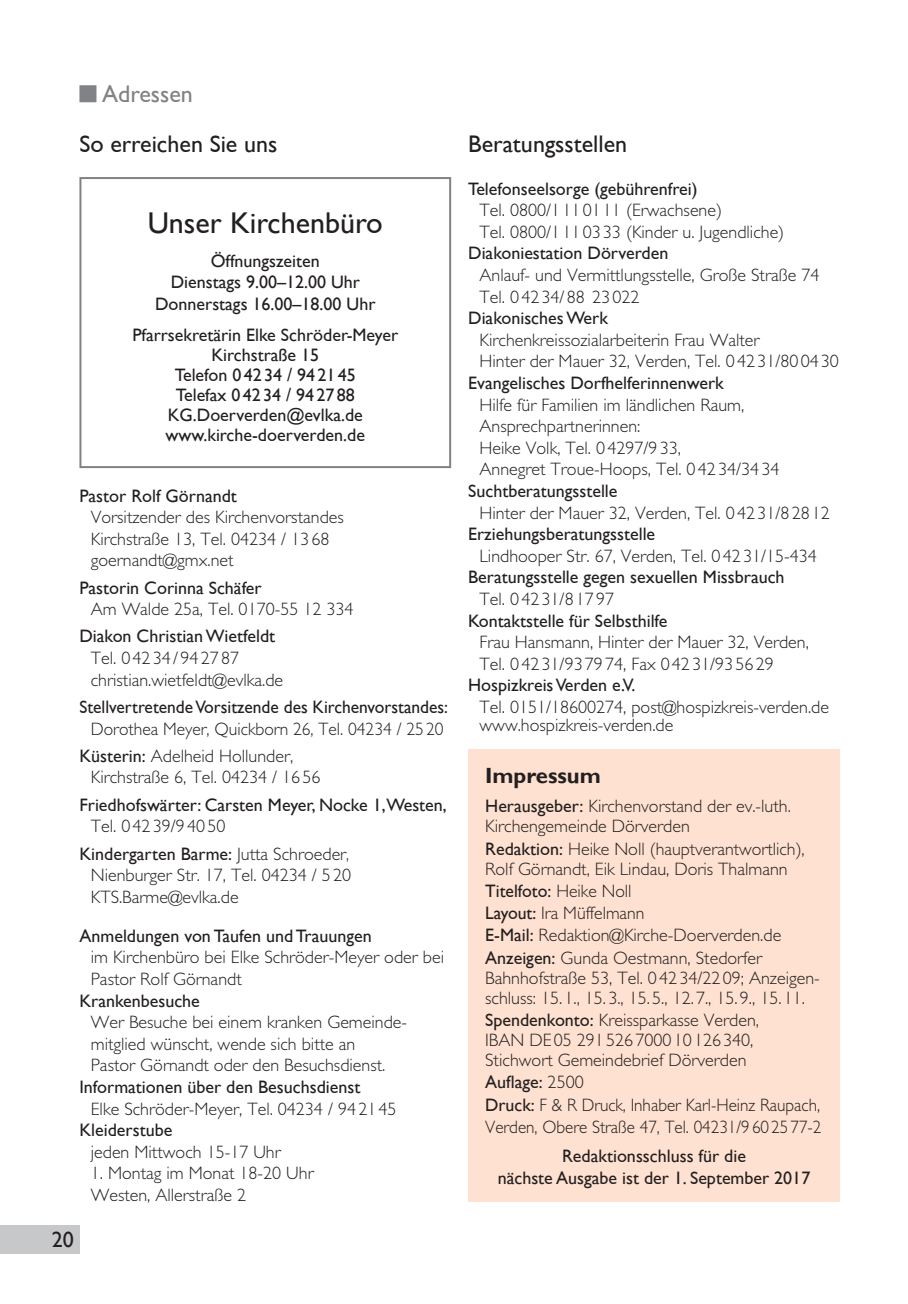
<style>
.page{position:relative;width:908px;height:1304px;background:#fff}
.page>*{position:absolute;margin:0;border:0;box-sizing:border-box;transform-origin:0 0}
.t1{font:30px "Gill Sans";color:#231f20}
.t2{font:24px "Gill Sans";color:#231f20}
.t3{font:24px "Gill Sans";color:#808285}
.t4{font:700 22px "Gill Sans";color:#231f20}
.t5{font:22px "Gill Sans";color:#231f20}
.t6{font:300 18px/21.6px "Gill Sans";color:#231f20}
.t7{font:18px/20px "Gill Sans";color:#231f20;text-align:center}
.s1{font-weight:400}
</style>
<div class="page">
<div style="left:0;top:1225px;width:79px;height:29px;background:#c7c8ca"></div>
<div style="left:79px;top:177px;width:372px;height:291px;border:2px solid #808285"></div>
<div style="left:468px;top:749px;width:371px;height:453px;background:#fee1d0"></div>
<div style="left:79px;top:85px;width:17px;height:17px;background:#808285;border:2px solid #808285"></div>
<h2 class="t3" style="left:102px;top:80px;width:92px">Adressen</h2>
<h2 class="t2" style="left:79px;top:130px;width:199px">So erreichen Sie uns</h2>
<h1 class="t1" style="left:148px;top:205px;width:236px">Unser Kirchenbüro</h1>
<p class="t7" style="left:155px;top:249px;width:222px;line-height:21.6px">öffnungszeiten<br>dienstags 9.00–12.00 Uhr donnerstags 16.00–18.00 Uhr</p>
<p class="t7" style="left:132px;top:325px;width:267px">Pfarrsekretärin elke Schröder-meyer<br>Kirchstraße 15<br>telefon 042 34 / 942145<br>telefax 0 4234 / 94 2788<br>KG.doerverden@evlka.de www.kirche-doerverden.de</p>
<p class="t7" style="left:79px;top:485px;width:159px">Pastor rolf Görnandt</p>
<p class="t6" style="left:91px;top:506px;width:254px">Vorsitzender des Kirchenvorstandes<br>Kirchstraße 13, Tel. 04234 / 1368 goernandt@gmx.net</p>
<p class="t7" style="left:79px;top:577px;width:184px">Pastorin Corinna Schäfer</p>
<p class="t6" style="left:91px;top:599px;width:264px">Am Walde 25a, Tel. 0170-55 12 334</p>
<p class="t7" style="left:79px;top:626px;width:197px">diakon Christian Wietfeldt</p>
<p class="t6" style="left:91px;top:647px;width:194px">Tel. 042 34/ 94 27 87 christian.wietfeldt@evlka.de</p>
<p class="t7" style="left:79px;top:697px;width:370px">Stellvertretende vorsitzende des Kirchenvorstandes:</p>
<p class="t6" style="left:79px;top:715px;width:365px;line-height:27.2px;text-indent:11px">Dorothea Meyer, Quickborn 26, Tel. 04234 / 2520<br><span class="s1">Küsterin:</span> Adelheid Hollunder,</p>
<p class="t6" style="left:91px;top:767px;width:231px">Kirchstraße 6, Tel. 04234 / 1656</p>
<p class="t7" style="left:79px;top:794px;width:369px">friedhofswärter: Carsten meyer, nocke 1,Westen,</p>
<p class="t6" style="left:79px;top:813px;width:271px;line-height:27.2px;text-indent:11px">Tel. 042 39/9 40 50<br><span class="s1">Kindergarten barme:</span> Jutta Schroeder,</p>
<p class="t6" style="left:91px;top:865px;width:262px">Nienburger Str. 17, Tel. 04234 / 520<br>KTS.Barme@evlka.de</p>
<p class="t7" style="left:79px;top:925px;width:294px">Anmeldungen von taufen und trauungen</p>
<p class="t6" style="left:91px;top:947px;width:354px">im Kirchenbüro bei Elke Schröder-Meyer oder bei<br>Pastor Rolf Görnandt</p>
<p class="t7" style="left:79px;top:990px;width:122px">Krankenbesuche</p>
<p class="t6" style="left:91px;top:1012px;width:318px">Wer Besuche bei einem kranken Gemeinde&shy;mitglied wünscht, wende sich bitte an<br>Pastor Görnandt oder den Besuchsdienst.</p>
<p class="t7" style="left:79px;top:1077px;width:282px">informationen über den besuchsdienst</p>
<p class="t6" style="left:91px;top:1098px;width:307px">Elke Schröder-Meyer, Tel. 04234 / 942145</p>
<p class="t7" style="left:79px;top:1120px;width:94px">Kleiderstube</p>
<p class="t6" style="left:91px;top:1141px;width:191px">jeden Mittwoch 15-17 Uhr</p>
<p class="t6" style="left:91px;top:1163px;width:224px">1. Montag im Monat 18-20 Uhr<br>Westen, Allerstraße 2</p>
<p class="t5" style="left:52px;top:1227px;width:23px">20</p>
<h2 class="t2" style="left:468px;top:130px;width:160px">beratungsstellen</h2>
<p class="t7" style="left:468px;top:178px;width:231px">telefonseelsorge (gebührenfrei)</p>
<p class="t6" style="left:479px;top:200px;width:306px">Tel. 0800/111 01 11 (Erwachsene)<br>Tel. 0800/111 03 33 (Kinder u. Jugendliche)</p>
<p class="t7" style="left:468px;top:243px;width:202px">diakoniestation dörverden</p>
<p class="t6" style="left:479px;top:264px;width:341px">Anlauf- und Vermittlungsstelle, Große Straße 74<br>Tel. 0 42 34/ 88 23 022</p>
<p class="t7" style="left:468px;top:308px;width:141px">diakonisches Werk</p>
<p class="t6" style="left:479px;top:329px;width:361px">Kirchenkreissozialarbeiterin Frau Walter<br>Hinter der Mauer 32, Verden, Tel. 0 4231/800430</p>
<p class="t7" style="left:468px;top:373px;width:257px">evangelisches dorfhelferinnenwerk</p>
<p class="t6" style="left:479px;top:394px;width:301px">Hilfe für Familien im ländlichen Raum, Ansprechpartnerinnen:<br>Heike Volk, Tel. 0 4297/9 33,<br>Annegret Troue-Hoops, Tel. 0 4234/3434</p>
<p class="t7" style="left:468px;top:481px;width:151px">Suchtberatungsstelle</p>
<p class="t6" style="left:479px;top:502px;width:352px">Hinter der Mauer 32, Verden, Tel. 0 4231/82812</p>
<p class="t7" style="left:468px;top:524px;width:188px">erziehungsberatungsstelle</p>
<p class="t6" style="left:479px;top:545px;width:339px">Lindhooper Str. 67, Verden, Tel. 0 4231/15-434</p>
<p class="t7" style="left:468px;top:567px;width:318px">beratungsstelle gegen sexuellen missbrauch</p>
<p class="t6" style="left:479px;top:588px;width:136px">Tel. 0 42 31/8 17 97</p>
<p class="t7" style="left:468px;top:610px;width:201px">Kontaktstelle für Selbsthilfe</p>
<p class="t6" style="left:479px;top:632px;width:331px">Frau Hansmann, Hinter der Mauer 32, Verden,<br>Tel. 0 42 31/93 79 74, Fax 0 4231/935629</p>
<p class="t7" style="left:468px;top:675px;width:169px">hospizkreis verden e.v.</p>
<p class="t6" style="left:479px;top:698px;width:351px;line-height:17.6px">Tel. 0151/18600274, post@hospizkreis-verden.de www.hospizkreis-verden.de</p>
<p class="t4" style="left:485px;top:762px;width:117px">Impressum</p>
<p class="t6" style="left:485px;top:797px;width:307px;line-height:20px"><span class="s1">herausgeber:</span> Kirchenvorstand der ev.-luth.<br>Kirchengemeinde Dörverden</p>
<p class="t6" style="left:485px;top:839px;width:321px;line-height:20px"><span class="s1">redaktion:</span> Heike Noll (hauptverantwortlich),<br>Rolf Görnandt, Eik Lindau, Doris Thalmann</p>
<p class="t6" style="left:485px;top:880px;width:297px;line-height:22.2px"><span class="s1">titelfoto:</span> Heike Noll<br><span class="s1">Layout:</span> Ira Müffelmann<br><span class="s1">e-mail:</span> Redaktion@Kirche-Doerverden.de<br><span class="s1">Anzeigen:</span> Gunda Oestmann, Stedorfer</p>
<p class="t6" style="left:485px;top:968px;width:336px;line-height:20px">Bahnhofstraße 53, Tel. 0 4234/2209; Anzeigen&shy;schluss: 15. 1., 15.3., 15. 5., 12.7., 15. 9., 15. 11.</p>
<p class="t6" style="left:485px;top:1010px;width:275px;line-height:20px"><span class="s1">Spendenkonto:</span> Kreissparkasse Verden,<br>IBAN DE05 291526700010126340,<br>Stichwort Gemeindebrief Dörverden</p>
<p class="t6" style="left:485px;top:1071px;width:338px;line-height:22.2px"><span class="s1">Auflage:</span> 2500<br><span class="s1">druck:</span> F &amp; R Druck, Inhaber Karl-Heinz Raupach,<br>Verden, Obere Straße 47, Tel. 04231/96025 77-2</p>
<p class="t7" style="left:497px;top:1145px;width:314px;line-height:21.6px">redaktionsschluss für die<br>nächste Ausgabe ist der 1. September 2017</p>
</div>
